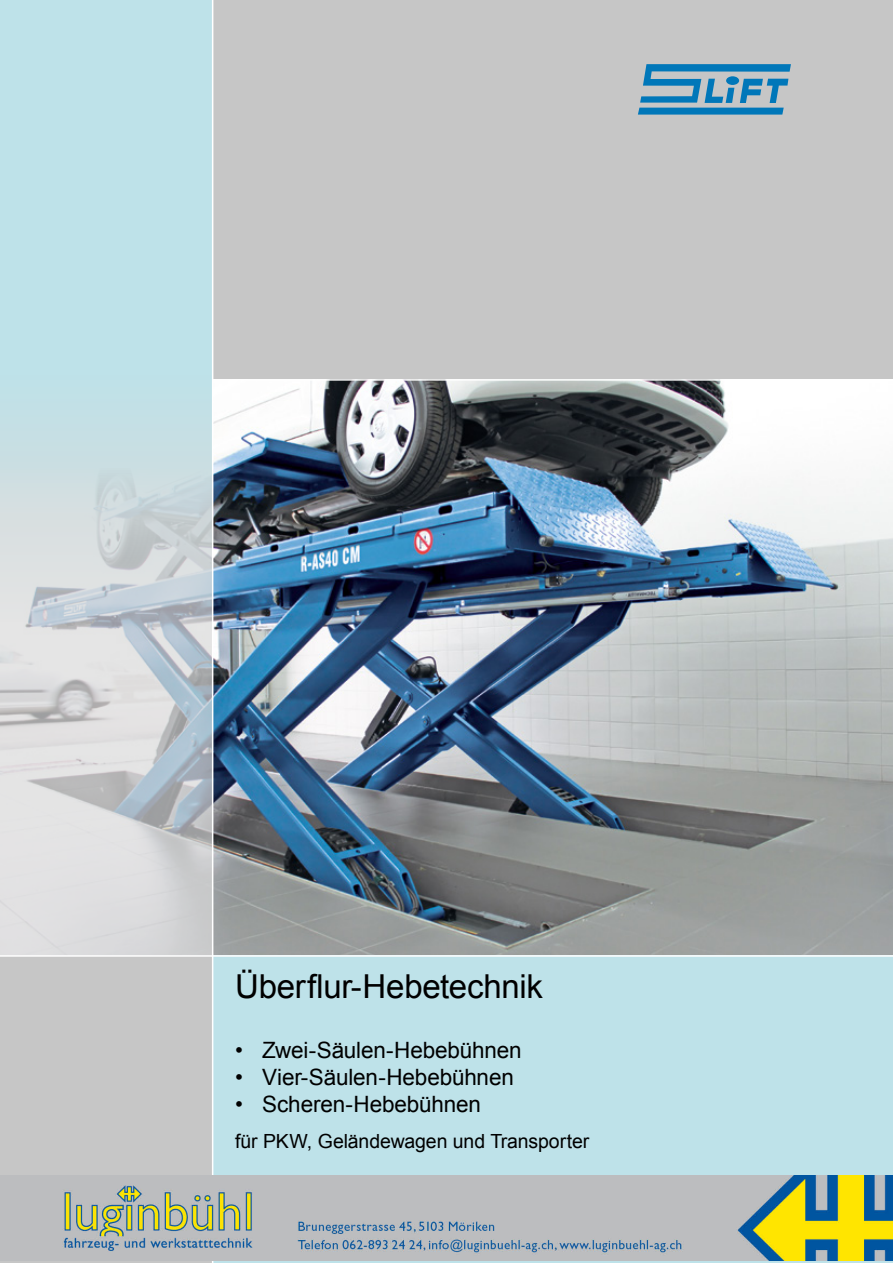
<style>
.page{position:relative;width:893px;height:1263px;background:#fff}
.page>*{position:absolute;margin:0;border:0;box-sizing:border-box;transform-origin:0 0}
.t1{font:33px "Arial";letter-spacing:-.01em;color:#000}
.t2{font:22.5px "Arial";letter-spacing:-.005em;color:#000}
.t3{font:19.5px "Arial";letter-spacing:-.005em;color:#000}
</style>
<div class="page">
<div style="left:213px;top:0;width:680px;height:383px;background:#c6c6c6"></div>
<div style="left:0;top:905px;width:213px;height:358px;background:#c6c6c6"></div>
<img style="left:213px;top:381px;width:680px;height:574px">
<svg style="left:638px;top:64px;width:153px;height:51px"></svg>
<div style="left:0;top:0;width:213px;height:621px;background:#bee2e9"></div>
<div style="left:213px;top:956px;width:680px;height:307px;background:#bee2e9"></div>
<svg style="left:0;top:417px;width:212px;height:538px"></svg>
<hr style="left:212px;top:0;width:1px;height:1263px;background:#fff">
<hr style="left:0;top:955px;width:893px;height:2px;background:#fff">
<hr style="left:213px;top:379px;width:680px;height:2px;background:#fff">
<img style="left:62px;top:1176px;width:831px;height:85px">
<h1 class="t1" style="left:235px;top:965px;width:309px">Überflur-Hebetechnik</h1>
<p class="t2" style="left:235px;top:1035px;width:288px">• Zwei-Säulen-Hebebühnen</p>
<p class="t2" style="left:235px;top:1062px;width:280px">• Vier-Säulen-Hebebühnen</p>
<p class="t2" style="left:235px;top:1089px;width:247px">• Scheren-Hebebühnen</p>
<p class="t3" style="left:235px;top:1128px;width:356px">für PKW, Geländewagen und Transporter</p>
</div>
